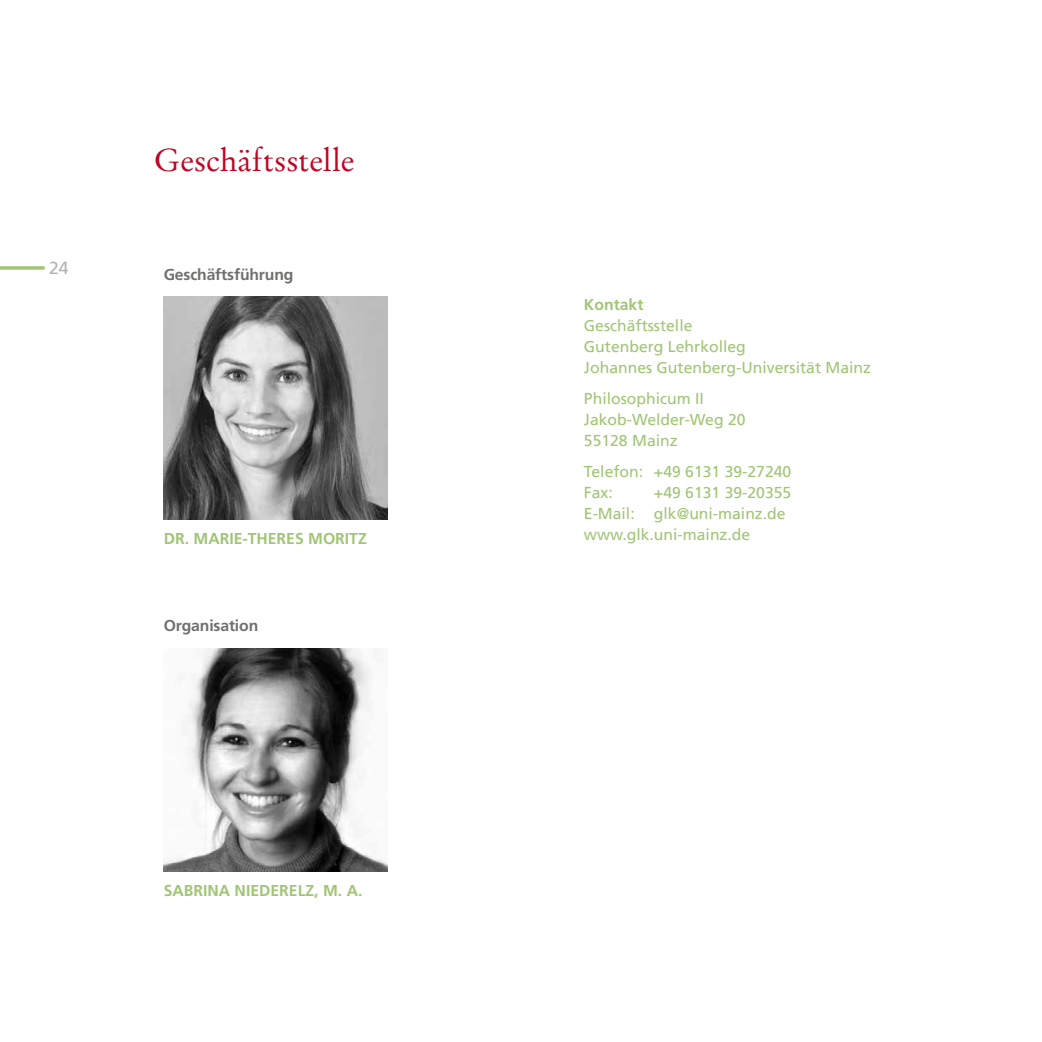
<style>
.page{position:relative;width:1042px;height:1042px;background:#fff}
.page>*{position:absolute;margin:0;border:0;box-sizing:border-box;transform-origin:0 0}
.t1{font:31.5px "Stempel Garamond";color:#c10524}
.t2{font:17.5px "Frutiger LT";color:#b1b2b3}
.t3{font:15.75px/21px "Frutiger LT";color:#a1c575}
.t4{font:700 15.75px "Frutiger";color:#a1c575}
.t5{font:700 15.75px "Frutiger";letter-spacing:-.01em;color:#6f6f6e}
</style>
<div class="page">
<svg style="left:0;top:266px;width:45px;height:4px"></svg>
<img style="left:164px;top:297px;width:223px;height:223px">
<img style="left:164px;top:649px;width:223px;height:223px">
<p class="t2" style="left:49px;top:257px;width:21px">24</p>
<h1 class="t1" style="left:154px;top:141px;width:202px">Geschäftsstelle</h1>
<p class="t5" style="left:164px;top:265px;width:131px">Geschäftsführung</p>
<p class="t4" style="left:164px;top:530px;width:205px">DR. MARIE-THERES MORITZ</p>
<p class="t5" style="left:164px;top:616px;width:96px">Organisation</p>
<p class="t4" style="left:164px;top:881px;width:200px">SABRINA NIEDERELZ, M. A.</p>
<p class="t4" style="left:584px;top:295px;width:61px">Kontakt</p>
<p class="t3" style="left:584px;top:315px;width:289px">Geschäftsstelle<br>Gutenberg Lehrkolleg<br>Johannes Gutenberg-Universität Mainz</p>
<p class="t3" style="left:584px;top:388px;width:163px">Philosophicum II<br>Jakob-Welder-Weg 20<br>55128 Mainz</p>
<p class="t3" style="left:584px;top:461px;width:209px">Telefon: +49 6131 39-27240<br>Fax:</p>
<p class="t3" style="left:584px;top:482px;width:209px;text-indent:70px">+49 6131 39-20355<br>E-Mail: glk@uni-mainz.de www.glk.uni-mainz.de</p>
</div>
